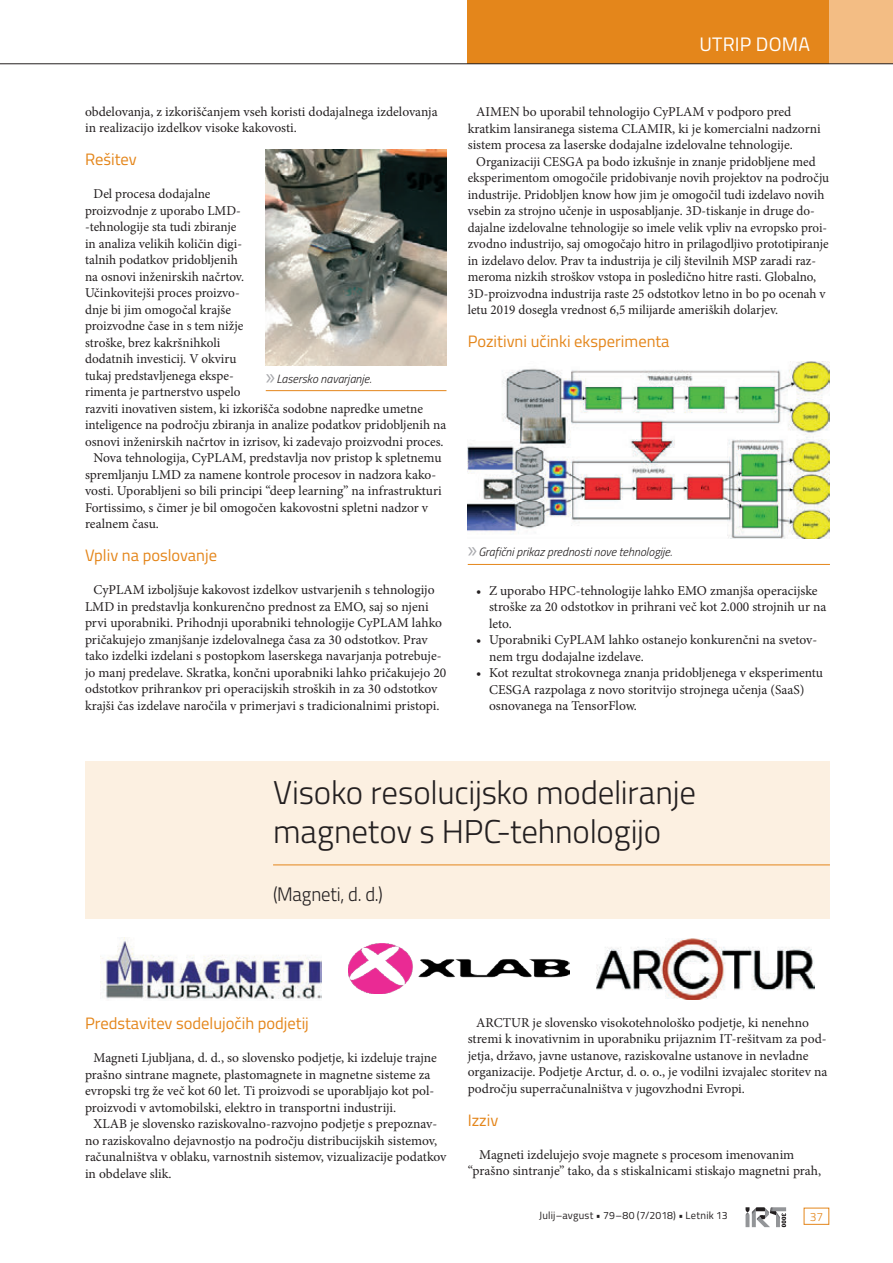
<style>
.page{position:relative;width:893px;height:1263px;background:#fff}
.page>*{position:absolute;margin:0;border:0;box-sizing:border-box;transform-origin:0 0}
.t1{font:300 33px/39.6px "Titillium";letter-spacing:-.01em;color:#231f20}
.t2{font:300 19.5px "Titillium";letter-spacing:-.01em;color:#231f20;scale:.96 1}
.t3{font:19.5px "Titillium";letter-spacing:.01em;color:#fff}
.t4{font:16.5px "Titillium";color:#e4861b}
.t5{font:13.5px/16.5px "Minion Pro";color:#231f20}
.t6{font:italic 300 12px "Titillium";color:#231f20}
.t7{font:300 12px "Titillium";color:#e4861b}
.t8{font:10.5px "Titillium";letter-spacing:.015em;color:#231f20}
.s1{font-family:"Myriad Pro";font-weight:400;font-style:normal;font-size:22.5px;color:#a8a9ad}
</style>
<div class="page">
<svg style="left:745px;top:1207px;width:41px;height:20px"></svg>
<div style="left:804px;top:1208px;width:25px;height:17px;border:1px solid #e4861b"></div>
<div style="left:85px;top:761px;width:745px;height:157px;background:#fcf0e1"></div>
<hr style="left:273px;top:864px;width:557px;height:1px;background:#e4861b">
<img style="left:266px;top:149px;width:180px;height:216px">
<img style="left:468px;top:361px;width:361px;height:177px">
<img style="left:101px;top:937px;width:221px;height:62px">
<img style="left:348px;top:943px;width:221px;height:51px">
<img style="left:596px;top:938px;width:218px;height:61px">
<hr style="left:266px;top:390px;width:180px;height:1px;background:#e4861b">
<hr style="left:468px;top:564px;width:362px;height:1px;background:#e4861b">
<div style="left:829px;top:0;width:64px;height:64px;background:#f3bd84"></div>
<div style="left:468px;top:0;width:361px;height:64px;background:#e4861b"></div>
<hr style="left:0;top:63px;width:893px;height:1px;background:#231f20">
<h2 class="t3" style="left:699px;top:30px;width:110px">Utrip doma</h2>
<p class="t5" style="left:85px;top:103px;width:354px">obdelovanja, z izkoriščanjem vseh koristi dodajalnega izdelovanja in realizacijo izdelkov visoke kakovosti.</p>
<p class="t4" style="left:85px;top:147px;width:53px">Rešitev</p>
<p class="t5" style="left:94px;top:186px;width:118px">Del procesa dodajalne</p>
<p class="t5" style="left:85px;top:202px;width:157px">proizvodnje z uporabo LMD-</p>
<p class="t5" style="left:85px;top:219px;width:153px">-tehnologije sta tudi zbiranje</p>
<p class="t5" style="left:85px;top:235px;width:159px">in analiza velikih količin digi-</p>
<p class="t5" style="left:85px;top:252px;width:154px">talnih podatkov pridobljenih</p>
<p class="t5" style="left:85px;top:268px;width:161px">na osnovi inženirskih načrtov.</p>
<p class="t5" style="left:85px;top:285px;width:156px">Učinkovitejši proces proizvo-</p>
<p class="t5" style="left:85px;top:301px;width:147px">dnje bi jim omogočal krajše</p>
<p class="t5" style="left:85px;top:318px;width:160px">proizvodne čase in s tem nižje</p>
<p class="t5" style="left:85px;top:334px;width:137px">stroške, brez kakršnihkoli</p>
<p class="t5" style="left:85px;top:351px;width:153px">dodatnih investicij. V okviru</p>
<p class="t5" style="left:85px;top:367px;width:150px">tukaj predstavljenega ekspe-</p>
<p class="t5" style="left:85px;top:384px;width:157px">rimenta je partnerstvo uspelo</p>
<p class="t5" style="left:85px;top:400px;width:339px">razviti inovativen sistem, ki izkorišča sodobne napredke umetne</p>
<p class="t5" style="left:85px;top:417px;width:363px">inteligence na področju zbiranja in analize podatkov pridobljenih na</p>
<p class="t5" style="left:85px;top:433px;width:360px">osnovi inženirskih načrtov in izrisov, ki zadevajo proizvodni proces.</p>
<p class="t5" style="left:94px;top:450px;width:349px">Nova tehnologija, CyPLAM, predstavlja nov pristop k spletnemu</p>
<p class="t5" style="left:85px;top:466px;width:353px">spremljanju LMD za namene kontrole procesov in nadzora kako-</p>
<p class="t5" style="left:85px;top:483px;width:358px">vosti. Uporabljeni so bili principi “deep learning” na infrastrukturi</p>
<p class="t5" style="left:85px;top:499px;width:345px">Fortissimo, s čimer je bil omogočen kakovostni spletni nadzor v</p>
<p class="t5" style="left:85px;top:516px;width:75px">realnem času.</p>
<p class="t4" style="left:85px;top:543px;width:133px">Vpliv na poslovanje</p>
<p class="t5" style="left:85px;top:582px;width:363px;text-indent:9px">CyPLAM izboljšuje kakovost izdelkov ustvarjenih s tehnologijo LMD in predstavlja konkurenčno prednost za EMO, saj so njeni prvi uporabniki. Prihodnji uporabniki tehnologije CyPLAM lahko pričakujejo zmanjšanje izdelovalnega časa za 30 odstotkov. Prav tako izdelki izdelani s postopkom laserskega navarjanja potrebuje&shy;jo manj predelave. Skratka, končni uporabniki lahko pričakujejo 20 odstotkov prihrankov pri operacijskih stroških in za 30 odstotkov krajši čas izdelave naročila v primerjavi s tradicionalnimi pristopi.</p>
<p class="t6" style="left:266px;top:370px;width:107px"><span class="s1">»</span>Lasersko navarjanje.</p>
<p class="t5" style="left:468px;top:104px;width:355px;text-indent:9px">AIMEN bo uporabil tehnologijo CyPLAM v podporo pred kratkim lansiranega sistema CLAMIR, ki je komercialni nadzorni sistem procesa za laserske dodajalne izdelovalne tehnologije.</p>
<p class="t5" style="left:468px;top:153px;width:363px;text-indent:9px">Organizaciji CESGA pa bodo izkušnje in znanje pridobljene med eksperimentom omogočile pridobivanje novih projektov na področju industrije. Pridobljen know how jim je omogočil tudi izdelavo novih vsebin za strojno učenje in usposabljanje. 3D-tiskanje in druge do&shy;dajalne izdelovalne tehnologije so imele velik vpliv na evropsko proi&shy;zvodno industrijo, saj omogočajo hitro in prilagodljivo prototipiranje in izdelavo delov. Prav ta industrija je cilj številnih MSP zaradi raz&shy;meroma nizkih stroškov vstopa in posledično hitre rasti. Globalno, 3D-proizvodna industrija raste 25 odstotkov letno in bo po ocenah v letu 2019 dosegla vrednost 6,5 milijarde ameriških dolarjev.</p>
<p class="t4" style="left:468px;top:329px;width:203px">Pozitivni učinki eksperimenta</p>
<p class="t6" style="left:468px;top:543px;width:206px"><span class="s1">»</span>Grafični prikaz prednosti nove tehnologije.</p>
<p class="t5" style="left:489px;top:582px;width:339px;text-indent:-13px">• Z uporabo HPC-tehnologije lahko EMO zmanjša operacijske stroške za 20 odstotkov in prihrani več kot 2.000 strojnih ur na leto.</p>
<p class="t5" style="left:489px;top:632px;width:330px;text-indent:-13px">• Uporabniki CyPLAM lahko ostanejo konkurenčni na svetov&shy;nem trgu dodajalne izdelave.</p>
<p class="t5" style="left:489px;top:665px;width:336px;text-indent:-13px">• Kot rezultat strokovnega znanja pridobljenega v eksperimentu<br>CESGA razpolaga z novo storitvijo strojnega učenja (SaaS) osnovanega na TensorFlow.</p>
<h1 class="t1" style="left:273px;top:771px;width:424px">Visoko resolucijsko modeliranje magnetov s HPC-tehnologijo</h1>
<h2 class="t2" style="left:273px;top:880px;width:116px">(Magneti, d. d.)</h2>
<p class="t4" style="left:85px;top:1011px;width:225px">Predstavitev sodelujočih podjetij</p>
<p class="t5" style="left:85px;top:1050px;width:353px;text-indent:9px">Magneti Ljubljana, d. d., so slovensko podjetje, ki izdeluje trajne prašno sintrane magnete, plastomagnete in magnetne sisteme za evropski trg že več kot 60 let. Ti proizvodi se uporabljajo kot pol&shy;proizvodi v avtomobilski, elektro in transportni industriji.</p>
<p class="t5" style="left:85px;top:1116px;width:363px;text-indent:9px">XLAB je slovensko raziskovalno-razvojno podjetje s prepoznav&shy;no raziskovalno dejavnostjo na področju distribucijskih sistemov, računalništva v oblaku, varnostnih sistemov, vizualizacije podatkov in obdelave slik.</p>
<p class="t5" style="left:468px;top:1014px;width:361px;text-indent:9px">ARCTUR je slovensko visokotehnološko podjetje, ki nenehno stremi k inovativnim in uporabniku prijaznim IT-rešitvam za pod&shy;jetja, državo, javne ustanove, raziskovalne ustanove in nevladne organizacije. Podjetje Arctur, d. o. o., je vodilni izvajalec storitev na področju superračunalništva v jugovzhodni Evropi.</p>
<p class="t4" style="left:468px;top:1108px;width:32px">Izziv</p>
<p class="t5" style="left:468px;top:1146px;width:355px;text-indent:12px">Magneti izdelujejo svoje magnete s procesom imenovanim “prašno sintranje” tako, da s stiskalnicami stiskajo magnetni prah,</p>
<p class="t8" style="left:539px;top:1208px;width:190px">Julij–avgust • 79–80 (7/2018) • Letnik 13</p>
<p class="t7" style="left:810px;top:1208px;width:15px">37</p>
</div>
